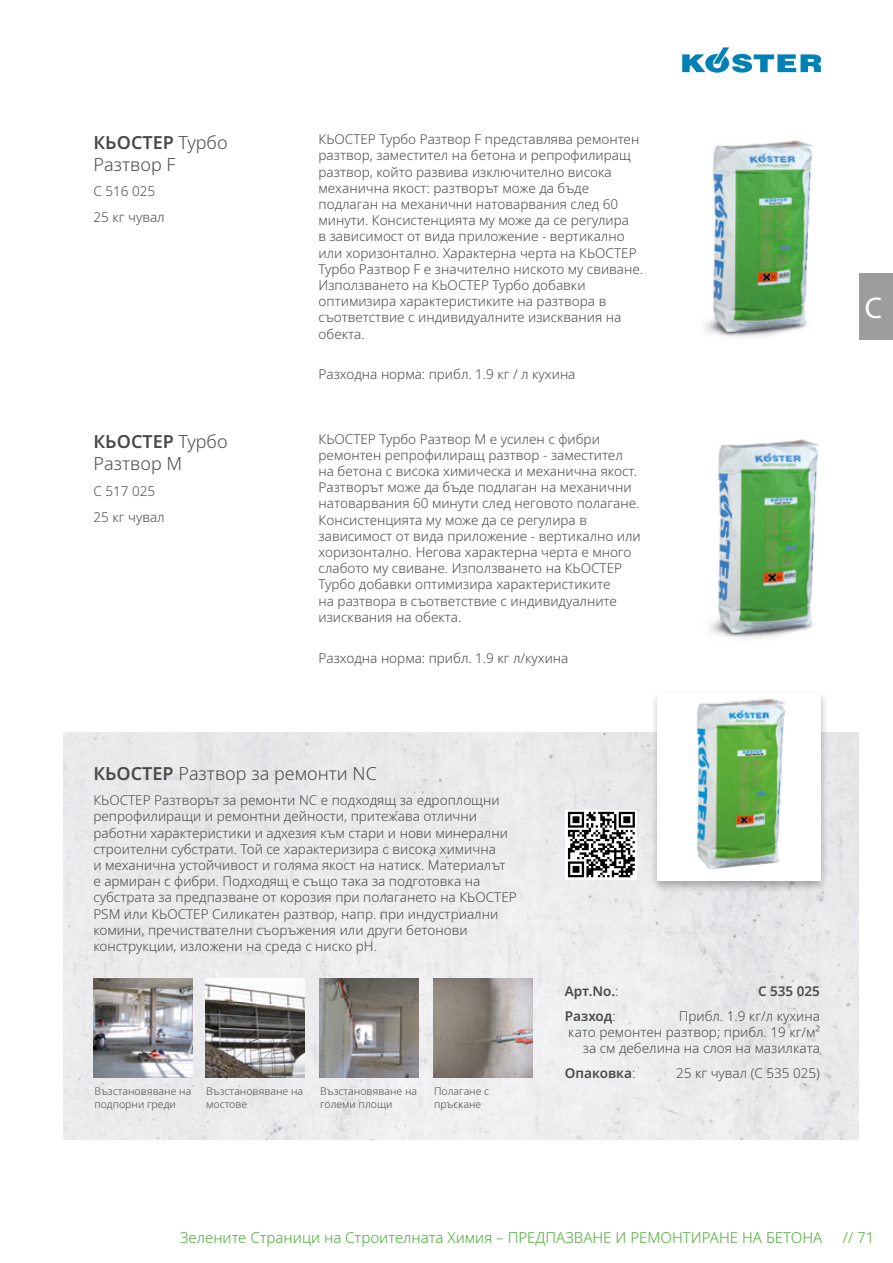
<style>
.page{position:relative;width:893px;height:1263px;background:#fff}
.page>*{position:absolute;margin:0;border:0;box-sizing:border-box;transform-origin:0 0}
.t1{font:30px "Myriad Pro";color:#fff}
.Produktname{font:300 18px/21.6px "Noto Sans";color:#4a4a49}
.t2{font:300 15px "Noto Sans";color:#49ad33}
.Beschreibung{font:300 13.5px/16.2px "Noto Sans";color:#4a4a49}
.Produktname-2{font:300 13.5px/16.2px "Noto Sans";color:#4a4a49;text-align:right}
.t3{font:600 13.5px "Noto Sans";color:#4a4a49}
.Lieferform{font:300 13.5px "Noto Sans";color:#4a4a49}
.Artikelnummer{font:300 13.5px "Noto Sans";color:#4a4a49}
.Produktname-3{font:300 10.5px/12.6px "Noto Sans";color:#4a4a49}
.s1{font-weight:600}
.s2{font-weight:300}
</style>
<div class="page">
<div style="left:859px;top:274px;width:34px;height:66px;background:#9d9d9c"></div>
<svg style="left:682px;top:47px;width:139px;height:26px"></svg>
<img style="left:705px;top:140px;width:108px;height:197px">
<img style="left:710px;top:439px;width:109px;height:199px">
<div style="left:64px;top:733px;width:794px;height:407px;background:#ebebed"></div>
<div style="left:650px;top:689px;width:180px;height:204px;background:#000;opacity:.3"></div>
<div style="left:657px;top:693px;width:163px;height:187px;background:#fff"></div>
<img style="left:94px;top:978px;width:99px;height:99px">
<img style="left:205px;top:978px;width:99px;height:99px">
<img style="left:319px;top:978px;width:99px;height:99px">
<img style="left:433px;top:978px;width:99px;height:99px">
<svg style="left:566px;top:809px;width:71px;height:70px"></svg>
<svg style="left:568px;top:812px;width:67px;height:65px"></svg>
<img style="left:697px;top:698px;width:88px;height:172px">
<p class="Produktname" style="left:94px;top:132px;width:136px"><span class="s1">КЬОСТЕР</span> Турбо<br>Разтвор F</p>
<p class="Artikelnummer" style="left:94px;top:182px;width:63px">C 516 025</p>
<p class="Lieferform" style="left:94px;top:208px;width:73px">25 кг чувал</p>
<p class="Produktname" style="left:94px;top:431px;width:136px"><span class="s1">КЬОСТЕР</span> Турбо<br>Разтвор М</p>
<p class="Artikelnummer" style="left:94px;top:481px;width:63px">C 517 025</p>
<p class="Lieferform" style="left:94px;top:507px;width:73px">25 кг чувал</p>
<p class="Beschreibung" style="left:319px;top:131px;width:326px">КЬОСТЕР Турбо Разтвор F представлява ремонтен разтвор, заместител на бетона и репрофилиращ разтвор, който развива изключително висока механична якост: разтворът може да бъде подлаган на механични натоварвания след 60 минути. Консистенцията му може да се регулира<br>в зависимост от вида приложение - вертикално или хоризонтално. Характерна черта на КЬОСТЕР Турбо Разтвор F е значително ниското му свиване.<br>Използването на КЬОСТЕР Турбо добавки оптимизира характеристиките на разтвора в съответствие с индивидуалните изисквания на обекта.</p>
<p class="Beschreibung" style="left:319px;top:367px;width:258px">Разходна норма: прибл. 1.9 кг / л кухина</p>
<p class="Beschreibung" style="left:319px;top:431px;width:324px">КЬОСТЕР Турбо Разтвор М е усилен с фибри ремонтен репрофилиращ разтвор - заместител на бетона с висока химическа и механична якост.<br>Разтворът може да бъде подлаган на механични натоварвания 60 минути след неговото полагане.<br>Консистенцията му може да се регулира в зависимост от вида приложение - вертикално или хоризонтално. Негова характерна черта е много слабото му свиване. Използването на КЬОСТЕР Турбо добавки оптимизира характеристиките<br>на разтвора в съответствие с индивидуалните изисквания на обекта.</p>
<p class="Beschreibung" style="left:319px;top:650px;width:251px">Разходна норма: прибл. 1.9 кг л/кухина</p>
<p class="Produktname" style="left:93px;top:763px;width:285px"><span class="s1">КЬОСТЕР</span> Разтвор за ремонти NC</p>
<p class="Produktname-2" style="left:93px;top:792px;width:425px;text-align:left">КЬОСТЕР Разтворът за ремонти NC е подходящ за едроплощни репрофилиращи и ремонтни дейности, притежава отлични работни характеристики и адхезия към стари и нови минерални строителни субстрати. Той се характеризира с висока химична<br>и механична устойчивост и голяма якост на натиск. Материалът<br>е армиран с фибри. Подходящ е също така за подготовка на субстрата за предпазване от корозия при полагането на КЬОСТЕР PSM или КЬОСТЕР Силикатен разтвор, напр. при индустриални комини, пречиствателни съоръжения или други бетонови конструкции, изложени на среда с ниско рН.</p>
<p class="Produktname-3" style="left:94px;top:1085px;width:98px">Възстановяване на подпорни греди</p>
<p class="Produktname-3" style="left:206px;top:1085px;width:98px">Възстановяване на мостове</p>
<p class="Produktname-3" style="left:320px;top:1085px;width:98px">Възстановяване на големи площи</p>
<p class="Produktname-3" style="left:434px;top:1085px;width:57px">Полагане с пръскане</p>
<p class="t3" style="left:565px;top:982px;width:55px">Арт.No.<span class="s2">:</span></p>
<p class="t3" style="left:758px;top:982px;width:63px">C 535 025</p>
<p class="t3" style="left:565px;top:1006px;width:52px">Разход<span class="s2">:</span></p>
<p class="Produktname-2" style="left:568px;top:1008px;width:253px">Прибл. 1.9 кг/л кухина<br>като ремонтен разтвор; прибл. 19 кг/м² за см дебелина на слоя на мазилката</p>
<p class="t3" style="left:565px;top:1063px;width:72px">Опаковка<span class="s2">:</span></p>
<p class="Produktname-2" style="left:676px;top:1065px;width:145px">25 кг чувал (C 535 025)</p>
<h1 class="t1" style="left:865px;top:290px;width:19px">C</h1>
<p class="t2" style="left:180px;top:1227px;width:644px">Зелените Страници на Строителната Химия – ПРЕДПАЗВАНЕ И РЕМОНТИРАНЕ НА БЕТОНА</p>
<p class="t2" style="left:843px;top:1227px;width:33px">// 71</p>
</div>
